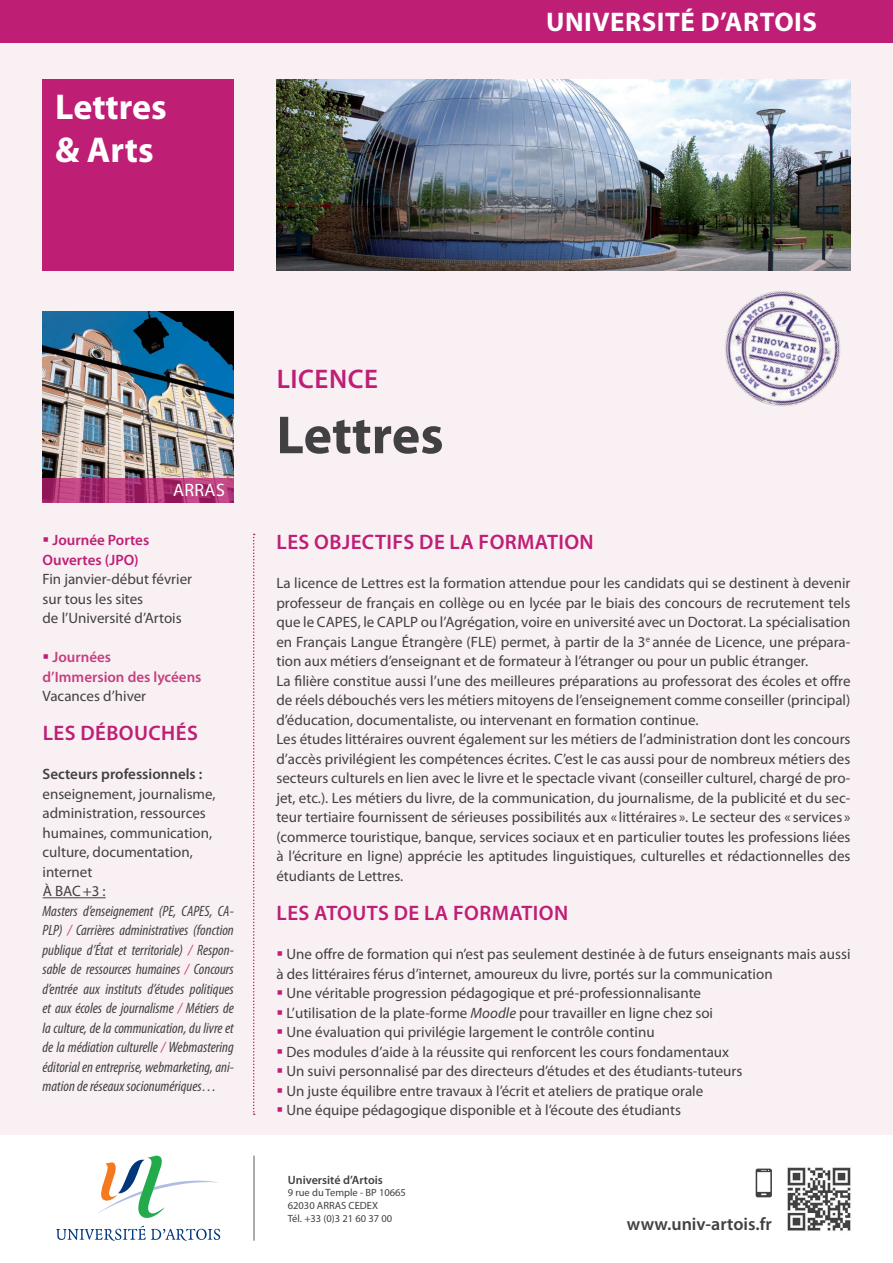
<style>
.page{position:relative;width:893px;height:1263px;background:#f9f0f3}
.page>*{position:absolute;margin:0;border:0;box-sizing:border-box;transform-origin:0 0}
.t1{font:700 54px "Myriad Pro";color:#414042}
.t2{font:700 36px "Myriad Pro";color:#fff}
.t3{font:700 27px "Myriad Pro";letter-spacing:.02em;color:#fff}
.t4{font:600 27px "Myriad Pro";letter-spacing:.02em;color:#bf1e75}
.t5{font:600 21px "Myriad Pro";letter-spacing:.02em;color:#bf1e75}
.t6{font:600 18px "Myriad Pro";color:#414042}
.t7{font:18px "Myriad Pro";letter-spacing:.02em;color:#fff}
.t8{font:15px/19.5px "Myriad Pro";color:#414042;text-align:justify}
.t9{font:italic condensed 15px/19.5px "Myriad Pro";color:#414042;text-align:justify}
.t10{font:600 15px "Myriad Pro";color:#c43f7e}
.t11{font:600 15px "Myriad Pro";color:#bf1e75}
.t12{font:600 12px "Myriad Pro";color:#414042}
.t13{font:10.5px "Myriad Pro";color:#414042}
.s1{color:#bf1e75}
.s2{font-weight:600}
.s3{color:#c43f7e}
.s4{font-style:italic}
</style>
<div class="page">
<div style="left:0;top:1135px;width:893px;height:128px;background:#fff"></div>
<svg style="left:56px;top:1226px;width:164px;height:15px"></svg>
<svg style="left:98px;top:1155px;width:120px;height:63px"></svg>
<hr style="left:254px;top:1155px;width:1px;height:86px;background:#58595b">
<img style="left:787px;top:1167px;width:64px;height:64px">
<svg style="left:756px;top:1168px;width:16px;height:29px"></svg>
<hr style="left:43px;top:897px;width:63px;height:1px;background:#414042">
<div style="left:43px;top:80px;width:191px;height:191px;background:#bf1e75"></div>
<img style="left:43px;top:311px;width:191px;height:167px">
<img style="left:276px;top:80px;width:574px;height:191px">
<div style="left:0;top:0;width:893px;height:43px;background:#bf1e75"></div>
<svg style="left:253px;top:534px;width:2px;height:581px"></svg>
<svg style="left:43px;top:478px;width:191px;height:25px;background:#ae3474"></svg>
<img style="left:698px;top:265px;width:153px;height:142px">
<p class="t2" style="left:55px;top:84px;width:113px">Lettres</p>
<p class="t2" style="left:55px;top:127px;width:100px">&amp; Arts</p>
<p class="t3" style="left:546px;top:5px;width:272px">UNIVERSITÉ D’ARTOIS</p>
<p class="t7" style="left:173px;top:479px;width:53px">ARRAS</p>
<p class="t11" style="left:43px;top:531px;width:108px">▪ Journée Portes</p>
<p class="t11" style="left:43px;top:550px;width:98px">Ouvertes (JPO)</p>
<p class="t8" style="left:43px;top:569px;width:151px">Fin janvier-début février</p>
<p class="t8" style="left:43px;top:589px;width:102px">sur tous les sites</p>
<p class="t8" style="left:43px;top:608px;width:141px">de l’Université d’Artois</p>
<p class="t10" style="left:43px;top:648px;width:70px"><span class="s1">▪</span> Journées</p>
<p class="t10" style="left:43px;top:667px;width:161px">d’Immersion des lycéens</p>
<p class="t8" style="left:43px;top:686px;width:105px">Vacances d’hiver</p>
<p class="t5" style="left:43px;top:720px;width:157px">LES DÉBOUCHÉS</p>
<p class="t8" style="left:43px;top:764px;width:175px;text-align:left"><span class="s2">Secteurs professionnels : </span>enseignement, journalisme, administration, ressources humaines, communication, culture, documentation, internet</p>
<p class="t8" style="left:43px;top:881px;width:65px">À BAC+3 :</p>
<p class="t9" style="left:43px;top:901px;width:193px">Masters d’enseignement (PE, CAPES, CA-PLP) <span class="s3">/</span> Carrières administratives (fonction publique d’État et territoriale) <span class="s3">/</span> Respon&shy;sable de ressources humaines <span class="s3">/</span> Concours d’entrée aux instituts d’études politiques et aux écoles de journalisme <span class="s3">/</span> Métiers de la culture, de la communication, du livre et de la médiation culturelle <span class="s3">/</span> Webmastering éditorial en entreprise, webmarketing, ani&shy;mation de réseaux socionumériques…</p>
<p class="t4" style="left:277px;top:362px;width:103px">LICENCE</p>
<p class="t1" style="left:276px;top:400px;width:169px">Lettres</p>
<p class="t5" style="left:277px;top:529px;width:319px">LES OBJECTIFS DE LA FORMATION</p>
<p class="t8" style="left:276px;top:573px;width:576px">La licence de Lettres est la formation attendue pour les candidats qui se destinent à devenir professeur de français en collège ou en lycée par le biais des concours de recrutement tels que le CAPES, le CAPLP ou l’Agrégation, voire en université avec un Doctorat. La spécialisation en Français Langue Étrangère (FLE) permet, à partir de la 3<sup>e</sup> année de Licence, une prépara&shy;tion aux métiers d’enseignant et de formateur à l’étranger ou pour un public étranger.</p>
<p class="t8" style="left:276px;top:671px;width:576px">La filière constitue aussi l’une des meilleures préparations au professorat des écoles et offre de réels débouchés vers les métiers mitoyens de l’enseignement comme conseiller (principal) d’éducation, documentaliste, ou intervenant en formation continue.</p>
<p class="t8" style="left:276px;top:729px;width:576px">Les études littéraires ouvrent également sur les métiers de l’administration dont les concours d’accès privilégient les compétences écrites. C’est le cas aussi pour de nombreux métiers des secteurs culturels en lien avec le livre et le spectacle vivant (conseiller culturel, chargé de pro&shy;jet, etc.). Les métiers du livre, de la communication, du journalisme, de la publicité et du sec&shy;teur tertiaire fournissent de sérieuses possibilités aux « littéraires ». Le secteur des « services » (commerce touristique, banque, services sociaux et en particulier toutes les professions liées à l’écriture en ligne) apprécie les aptitudes linguistiques, culturelles et rédactionnelles des étudiants de Lettres.</p>
<p class="t5" style="left:277px;top:899px;width:293px">LES ATOUTS DE LA FORMATION</p>
<p class="t8" style="left:276px;top:944px;width:576px"><span class="s1">▪</span> Une offre de formation qui n’est pas seulement destinée à de futurs enseignants mais aussi à des littéraires férus d’internet, amoureux du livre, portés sur la communication</p>
<p class="t8" style="left:276px;top:983px;width:426px"><span class="s1">▪</span> Une véritable progression pédagogique et pré-professionnalisante</p>
<p class="t8" style="left:276px;top:1002px;width:438px"><span class="s1">▪</span> L’utilisation de la plate-forme <span class="s4">Moodle</span> pour travailler en ligne chez soi</p>
<p class="t8" style="left:276px;top:1022px;width:380px"><span class="s1">▪</span> Une évaluation qui privilégie largement le contrôle continu</p>
<p class="t8" style="left:276px;top:1041px;width:454px"><span class="s1">▪</span> Des modules d’aide à la réussite qui renforcent les cours fondamentaux</p>
<p class="t8" style="left:276px;top:1061px;width:467px"><span class="s1">▪</span> Un suivi personnalisé par des directeurs d’études et des étudiants-tuteurs</p>
<p class="t8" style="left:276px;top:1080px;width:428px"><span class="s1">▪</span> Un juste équilibre entre travaux à l’écrit et ateliers de pratique orale</p>
<p class="t8" style="left:276px;top:1100px;width:406px"><span class="s1">▪</span> Une équipe pédagogique disponible et à l’écoute des étudiants</p>
<p class="t12" style="left:288px;top:1172px;width:97px">Université d’Artois</p>
<p class="t13" style="left:288px;top:1186px;width:120px">9 rue du Temple - BP 10665</p>
<p class="t13" style="left:288px;top:1199px;width:92px">62030 ARRAS CEDEX</p>
<p class="t13" style="left:288px;top:1211px;width:106px">Tél. +33 (0)3 21 60 37 00</p>
<p class="t6" style="left:627px;top:1212px;width:146px">www.univ-artois.fr</p>
</div>
